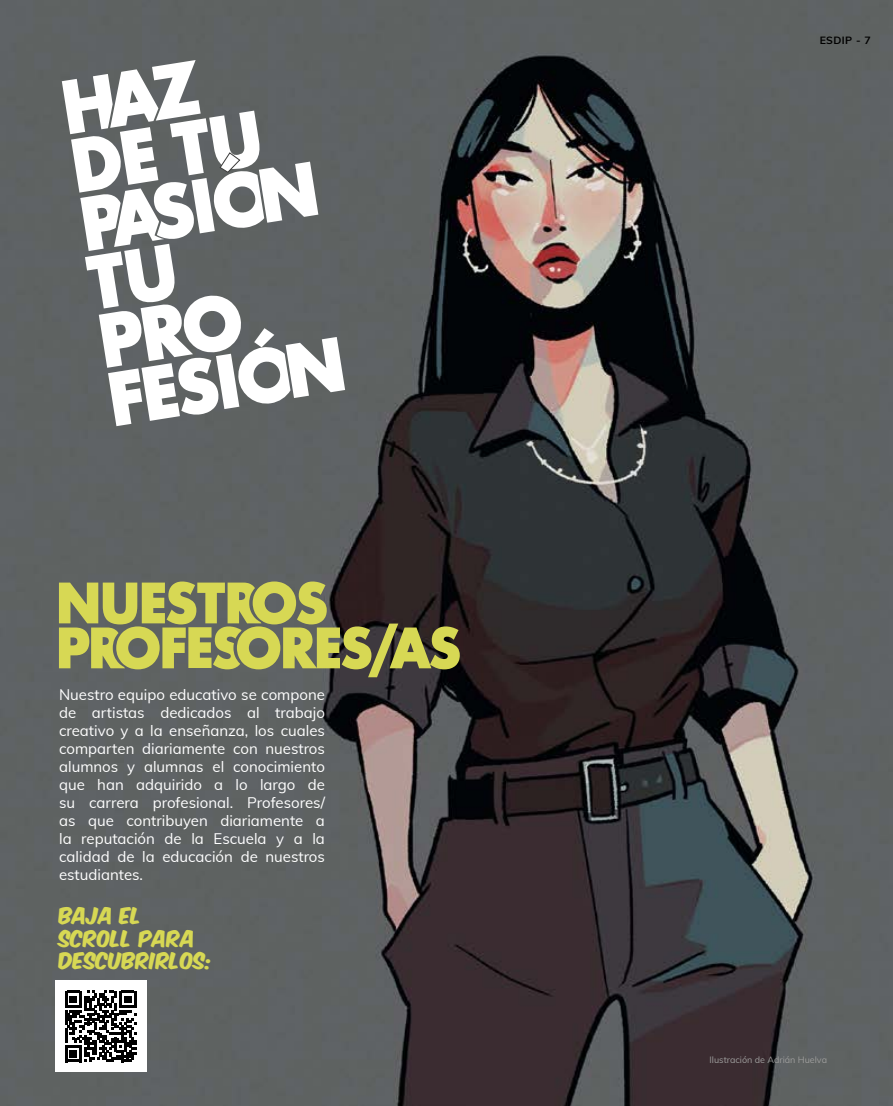
<style>
.page{position:relative;width:893px;height:1106px;background:#fff}
.page>*{position:absolute;margin:0;border:0;box-sizing:border-box;transform-origin:0 0}
.t1{font:19.5px/22.5px "Komika Axis";color:#d7d854}
.t2{font:15px/18px "Muli";color:#fff;text-align:justify}
.t3{font:700 10.5px "Muli";letter-spacing:.04em;color:#000}
.t4{font:9px "Muli";color:#9d9d9c}
</style>
<div class="page">
<img style="left:0;top:0;width:893px;height:1106px">
<svg style="left:62px;top:60px;width:283px;height:366px"></svg>
<svg style="left:59px;top:581px;width:401px;height:96px;background:#8d8c4d"></svg>
<div style="left:55px;top:980px;width:91px;height:92px;background:#fff"></div>
<svg style="left:65px;top:990px;width:71px;height:72px"></svg>
<p class="t2" style="left:59px;top:684px;width:267px">Nuestro equipo educativo se compone de artistas dedicados al trabajo creativo y a la enseñanza, los cuales comparten diariamente con nuestros alumnos y alumnas el conocimiento que han adquirido a lo largo de su carrera profesional. Profesores/ as que contribuyen diariamente a la reputación de la Escuela y a la calidad de la educación de nuestros estudiantes.</p>
<h1 class="t1" style="left:59px;top:906px;width:155px">BAJA EL<br>SCROLL PARA<br>DESCUBRIRLOS:</h1>
<p class="t3" style="left:820px;top:32px;width:52px">ESDIP - 7</p>
<p class="t4" style="left:710px;top:1052px;width:119px">Ilustración de Adrián Huelva</p>
</div>
